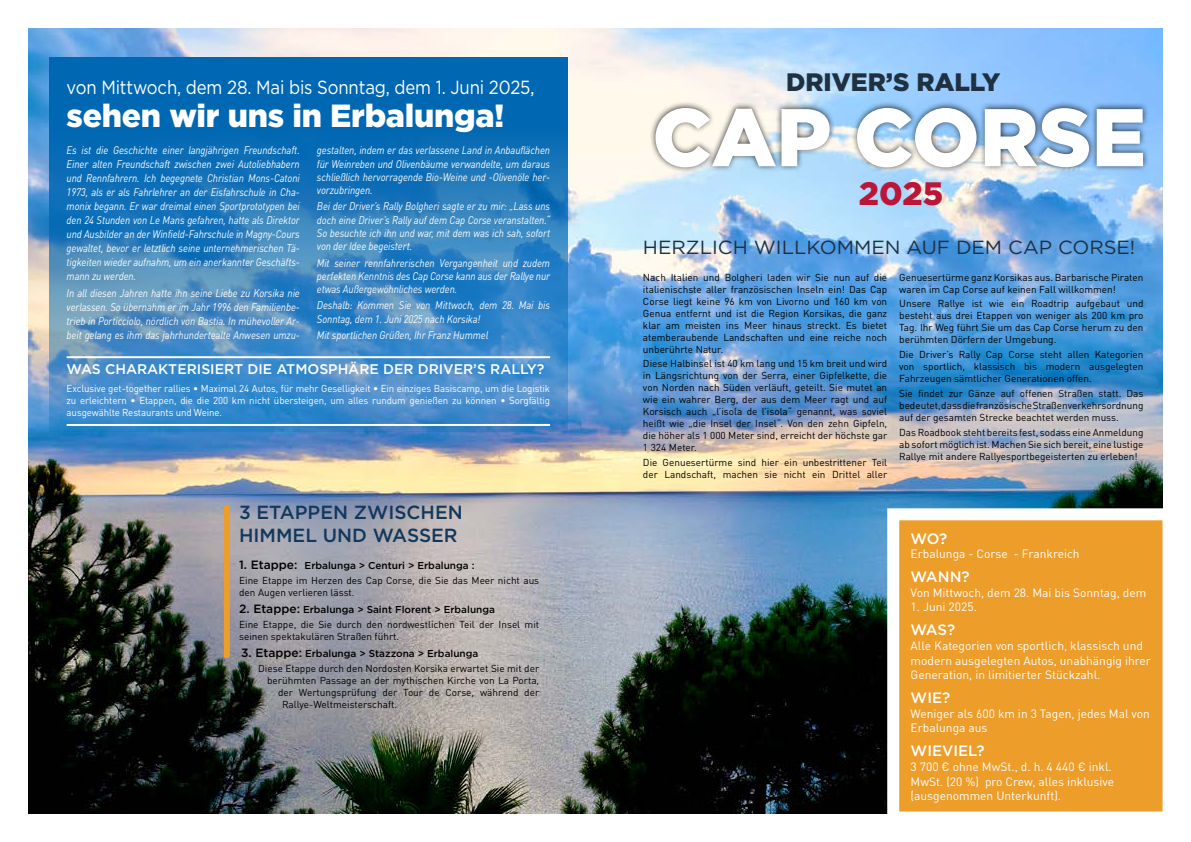
<style>
.page{position:relative;width:1191px;height:842px;background:#fff}
.page>*{position:absolute;margin:0;border:0;box-sizing:border-box;transform-origin:0 0}
.t1{font:900 81.6px "Gotham";color:#fff}
.t2{font:900 32.4px "Gotham";color:#bb1638}
.t3{font:900 32px "Gotham";letter-spacing:-.01em;color:#fff}
.t4{font:900 25.2px "Gotham";color:#1f3040}
.t5{font:19px "Gotham";letter-spacing:-.01em;color:#fff;scale:.88 1}
.t6{font:19px "Gotham";color:#1f3040;scale:1.05 1}
.t7{font:500 19px/22.8px "Gotham";color:#12385d}
.t8{font:500 15px "Gotham";color:#fff}
.t9{font:500 14px "Gotham";color:#fff}
.t10{font:12px/14.6px "DIN Pro";color:#fff}
.t11{font:italic 11px/14px "DIN Pro";letter-spacing:-.01em;color:#fff;text-align:justify;scale:.89 1}
.t12{font:10px/12px "DIN Pro";color:#000;text-align:justify}
.t13{font:10px/12px "DIN Pro";letter-spacing:-.01em;color:#fff;text-align:justify}
.t14{font:500 10px "Gotham";color:#000}
.s1{font-size:12px}
</style>
<div class="page">
<img style="left:28px;top:28px;width:1134px;height:786px">
<svg style="left:49px;top:58px;width:518px;height:374px;background:#287dbd"></svg>
<svg style="left:881px;top:502px;width:282px;height:312px;background:#e5a13e"></svg>
<hr style="left:67px;top:356px;width:483px;height:2px;background:#fff">
<hr style="left:67px;top:424px;width:483px;height:2px;background:#fff">
<div style="left:649px;top:101px;width:500px;height:73px;background:#000;opacity:.75"></div>
<div style="left:224px;top:505px;width:6px;height:153px;background:#ed9d2a"></div>
<h3 class="t5" style="left:67px;top:75px;width:533px">von Mittwoch, dem 28. Mai bis Sonntag, dem 1. Juni 2025,</h3>
<h3 class="t3" style="left:67px;top:97px;width:439px">sehen wir uns in Erbalunga!</h3>
<p class="t11" style="left:67px;top:142px;width:263px">Es ist die Geschichte einer langjährigen Freundschaft.<br>Einer alten Freundschaft zwischen zwei Autoliebhabern und Rennfahrern. Ich begegnete Christian Mons-Catoni 1973, als er als Fahrlehrer an der Eisfahrschule in Cha&shy;monix begann. Er war dreimal einen Sportprototypen bei den 24 Stunden von Le Mans gefahren, hatte als Direktor und Ausbilder an der Winfield-Fahrschule in Magny-Cours gewaltet, bevor er letztlich seine unternehmerischen Tä&shy;tigkeiten wieder aufnahm, um ein anerkannter Geschäfts&shy;mann zu werden.</p>
<p class="t11" style="left:67px;top:285px;width:263px">In all diesen Jahren hatte ihn seine Liebe zu Korsika nie verlassen. So übernahm er im Jahr 1996 den Familienbe&shy;trieb in Porticciolo, nördlich von Bastia. In mühevoller Ar&shy;beit gelang es ihm das jahrhundertealte Anwesen umzu-</p>
<p class="t11" style="left:317px;top:143px;width:263px;line-height:13.3px">gestalten, indem er das verlassene Land in Anbauflächen für Weinreben und Olivenbäume verwandelte, um daraus schließlich hervorragende Bio-Weine und -Olivenöle her&shy;vorzubringen.</p>
<p class="t11" style="left:317px;top:199px;width:263px;line-height:13.3px">Bei der Driver’s Rally Bolgheri sagte er zu mir: „Lass uns doch eine Driver’s Rally auf dem Cap Corse veranstalten.“ So besuchte ich ihn und war, mit dem was ich sah, sofort von der Idee begeistert.</p>
<p class="t11" style="left:317px;top:255px;width:263px;line-height:13.3px">Mit seiner rennfahrerischen Vergangenheit und zudem perfekten Kenntnis des Cap Corse kann aus der Rallye nur etwas Außergewöhnliches werden.</p>
<p class="t11" style="left:317px;top:298px;width:263px;line-height:13.3px">Deshalb: Kommen Sie von Mittwoch, dem 28. Mai bis<br>Sonntag, dem 1. Juni 2025 nach Korsika!</p>
<p class="t11" style="left:317px;top:327px;width:194px">Mit sportlichen Grüßen, Ihr Franz Hummel</p>
<h3 class="t9" style="left:67px;top:360px;width:479px">WAS CHARAKTERISIERT DIE ATMOSPHÄRE DER DRIVER’S RALLY?</h3>
<p class="t13" style="left:67px;top:381px;width:485px">Exclusive get-together rallies • Maximal 24 Autos, für mehr Geselligkeit • Ein einziges Basiscamp, um die Logistik zu erleichtern • Etappen, die die 200 km nicht übersteigen, um alles rundum genießen zu können • Sorgfältig ausgewählte Restaurants und Weine.</p>
<h3 class="t7" style="left:239px;top:501px;width:225px">3 ETAPPEN ZWISCHEN<br>HIMMEL UND WASSER</h3>
<p class="t14" style="left:239px;top:559px;width:237px"><span class="s1">1. Etappe:</span> Erbalunga &gt; Centuri &gt; Erbalunga :</p>
<p class="t12" style="left:239px;top:573px;width:302px">Eine Etappe im Herzen des Cap Corse, die Sie das Meer nicht aus den Augen verlieren lässt.</p>
<p class="t14" style="left:239px;top:603px;width:257px"><span class="s1">2. Etappe:</span> Erbalunga &gt; Saint Florent &gt; Erbalunga</p>
<p class="t12" style="left:239px;top:617px;width:302px">Eine Etappe, die Sie durch den nordwestlichen Teil der Insel mit seinen spektakulären Straßen führt.</p>
<p class="t14" style="left:241px;top:647px;width:239px"><span class="s1">3. Etappe:</span> Erbalunga &gt; Stazzona &gt; Erbalunga</p>
<p class="t12" style="left:258px;top:662px;width:282px">Diese Etappe durch den Nordosten Korsika erwartet Sie mit der</p>
<p class="t12" style="left:267px;top:674px;width:274px">berühmten Passage an der mythischen Kirche von La Porta,</p>
<p class="t12" style="left:278px;top:686px;width:262px">der Wertungsprüfung der Tour de Corse, während der</p>
<p class="t12" style="left:282px;top:698px;width:116px">Rallye-Weltmeisterschaft.</p>
<h3 class="t4" style="left:786px;top:67px;width:216px">DRIVER’S RALLY</h3>
<h1 class="t1" style="left:652px;top:90px;width:495px">CAP CORSE</h1>
<h2 class="t2" style="left:859px;top:175px;width:86px">2025</h2>
<h3 class="t6" style="left:643px;top:235px;width:470px">HERZLICH WILLKOMMEN AUF DEM CAP CORSE!</h3>
<p class="t12" style="left:643px;top:270px;width:246px">Nach Italien und Bolgheri laden wir Sie nun auf die italienischste aller französischen Inseln ein! Das Cap Corse liegt keine 96 km von Livorno und 160 km von Genua entfernt und ist die Region Korsikas, die ganz klar am meisten ins Meer hinaus streckt. Es bietet atemberaubende Landschaften und eine reiche noch unberührte Natur.</p>
<p class="t12" style="left:643px;top:357px;width:246px">Diese Halbinsel ist 40 km lang und 15 km breit und wird in Längsrichtung von der Serra, einer Gipfelkette, die von Norden nach Süden verläuft, geteilt. Sie mutet an wie ein wahrer Berg, der aus dem Meer ragt und auf Korsisch auch „l’isola de l’isola“ genannt, was soviel heißt wie „die Insel der Insel“. Von den zehn Gipfeln, die höher als 1 000 Meter sind, erreicht der höchste gar 1 324 Meter.</p>
<p class="t12" style="left:643px;top:456px;width:246px">Die Genuesertürme sind hier ein unbestrittener Teil der Landschaft, machen sie nicht ein Drittel aller</p>
<p class="t12" style="left:899px;top:270px;width:246px">Genuesertürme ganz Korsikas aus. Barbarische Piraten waren im Cap Corse auf keinen Fall willkommen!</p>
<p class="t12" style="left:899px;top:297px;width:246px">Unsere Rallye ist wie ein Roadtrip aufgebaut und besteht aus drei Etappen von weniger als 200 km pro Tag. Ihr Weg führt Sie um das Cap Corse herum zu den berühmten Dörfern der Umgebung.</p>
<p class="t12" style="left:899px;top:348px;width:246px">Die Driver’s Rally Cap Corse steht allen Kategorien von sportlich, klassisch bis modern ausgelegten Fahrzeugen sämtlicher Generationen offen.</p>
<p class="t12" style="left:899px;top:386px;width:246px">Sie findet zur Gänze auf offenen Straßen statt. Das bedeutet, dass die französische Straßenverkehrsordnung auf der gesamten Strecke beachtet werden muss.</p>
<p class="t12" style="left:899px;top:425px;width:246px">Das Roadbook steht bereits fest, sodass eine Anmeldung ab sofort möglich ist. Machen Sie sich bereit, eine lustige Rallye mit andere Rallyesportbegeisterten zu erleben!</p>
<h3 class="t8" style="left:910px;top:528px;width:38px">WO?</h3>
<p class="t10" style="left:910px;top:545px;width:171px">Erbalunga - Corse - Frankreich</p>
<h3 class="t8" style="left:910px;top:567px;width:61px">WANN?</h3>
<p class="t10" style="left:910px;top:584px;width:237px">Von Mittwoch, dem 28. Mai bis Sonntag, dem</p>
<p class="t10" style="left:910px;top:599px;width:68px">1. Juni 2025.</p>
<h3 class="t8" style="left:910px;top:620px;width:46px">WAS?</h3>
<p class="t10" style="left:910px;top:637px;width:242px">Alle Kategorien von sportlich, klassisch und modern ausgelegten Autos, unabhängig ihrer<br>Generation, in limitierter Stückzahl.</p>
<h3 class="t8" style="left:910px;top:688px;width:41px">WIE?</h3>
<p class="t10" style="left:910px;top:705px;width:241px">Weniger als 600 km in 3 Tagen, jedes Mal von<br>Erbalunga aus</p>
<h3 class="t8" style="left:910px;top:741px;width:76px">WIEVIEL?</h3>
<p class="t10" style="left:910px;top:758px;width:205px">3 700 € ohne MwSt., d. h. 4 440 € inkl.<br>MwSt. (20 %) pro Crew, alles inklusive (ausgenommen Unterkunft).</p>
</div>
